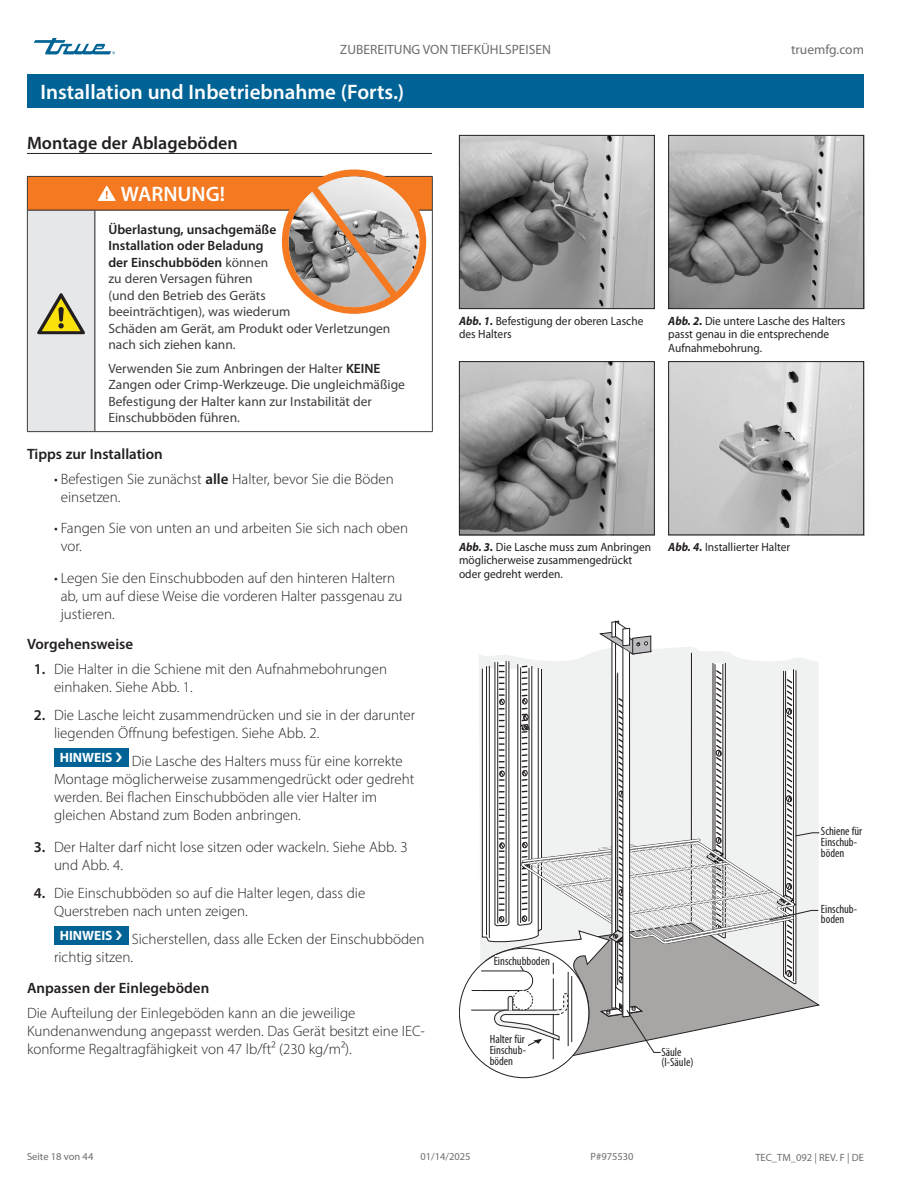
<style>
.page{position:relative;width:918px;height:1188px;background:#fff}
.page>*{position:absolute;margin:0;border:0;box-sizing:border-box;transform-origin:0 0}
.t1{font:600 21px "Myriad Pro";color:#fff}
.t2{font:600 18px "Myriad Pro";color:#231f20}
.t3{font:300 15px/18px "Myriad Pro";color:#231f20}
.t4{font:600 15px "Myriad Pro";color:#231f20}
.t5{font:13.5px/16.5px "Myriad Pro";color:#3e3e3f}
.t6{font:13.5px "Myriad Pro";color:#6c6d70}
.t7{font:700 13.5px "Myriad Pro";color:#fff}
.t8{font:12px/13.5px "Myriad Pro";color:#231f20;scale:.95 1}
.t9{font:condensed 12px/10.8px "Myriad Pro";color:#231f20}
.t10{font:10.5px "Myriad Pro";color:#6c6d70}
.t11{font:10.2px/12.1px "Myriad Pro";color:#231f20}
.s1{font-weight:600;color:#231f20}
.s2{font-weight:600}
.s3{font-weight:700;font-style:italic}
</style>
<div class="page">
<svg style="left:34px;top:38px;width:81px;height:16px"></svg>
<div style="left:27px;top:74px;width:837px;height:34px;background:#016395"></div>
<img style="left:461px;top:137px;width:192px;height:170px">
<div style="left:459px;top:135px;width:196px;height:174px;border:1px solid #231f20"></div>
<img style="left:670px;top:137px;width:192px;height:170px">
<div style="left:668px;top:135px;width:196px;height:174px;border:1px solid #231f20"></div>
<img style="left:461px;top:363px;width:192px;height:170px">
<div style="left:459px;top:361px;width:196px;height:174px;border:1px solid #231f20"></div>
<img style="left:670px;top:363px;width:192px;height:170px">
<div style="left:668px;top:361px;width:196px;height:174px;border:1px solid #231f20"></div>
<hr style="left:553px;top:978px;width:1px;height:81px;background:#231f20">
<svg style="left:471px;top:621px;width:349px;height:432px"></svg>
<div style="left:54px;top:748px;width:74px;height:18px;background:#016395"></div>
<div style="left:54px;top:926px;width:74px;height:18px;background:#016395"></div>
<hr style="left:27px;top:153px;width:405px;height:1px;background:#231f20">
<div style="left:27px;top:176px;width:405px;height:34px;background:#f47921"></div>
<div style="left:27px;top:210px;width:68px;height:222px;background:#e6e7e9"></div>
<hr style="left:27px;top:176px;width:68px;height:1px;background:#3e3e3f">
<hr style="left:27px;top:177px;width:1px;height:33px;background:#3e3e3f">
<hr style="left:95px;top:176px;width:338px;height:1px;background:#3e3e3f">
<hr style="left:432px;top:177px;width:1px;height:33px;background:#3e3e3f">
<hr style="left:27px;top:210px;width:1px;height:221px;background:#3e3e3f">
<hr style="left:432px;top:210px;width:1px;height:221px;background:#3e3e3f">
<hr style="left:27px;top:431px;width:68px;height:1px;background:#3e3e3f">
<hr style="left:95px;top:431px;width:338px;height:1px;background:#3e3e3f">
<hr style="left:94px;top:211px;width:1px;height:220px;background:#231f20">
<hr style="left:28px;top:210px;width:67px;height:1px;background:#231f20">
<hr style="left:95px;top:210px;width:337px;height:1px;background:#231f20">
<svg style="left:98px;top:186px;width:18px;height:15px"></svg>
<svg style="left:37px;top:293px;width:48px;height:41px"></svg>
<div style="left:661px;top:1047px;width:49px;height:27px;background:#fff"></div>
<div style="left:490px;top:1034px;width:38px;height:32px;background:#fff"></div>
<div style="left:495px;top:956px;width:27px;height:10px;background:#fff"></div>
<img style="left:289px;top:176px;width:131px;height:131px;border-radius:65px">
<div style="left:282px;top:169px;width:144px;height:145px;border:7px solid #f47921;border-radius:50%"></div>
<svg style="left:303px;top:176px;width:102px;height:131px;background:#c0ac9e"></svg>
<p class="t6" style="left:340px;top:42px;width:213px">ZUBEREITUNG VON TIEFKÜHLSPEISEN</p>
<p class="t6" style="left:791px;top:42px;width:74px">truemfg.com</p>
<h1 class="t1" style="left:40px;top:79px;width:365px">Installation und Inbetriebnahme (Forts.)</h1>
<p class="t2" style="left:27px;top:131px;width:212px">Montage der Ablageböden</p>
<h1 class="t1" style="left:121px;top:181px;width:106px">WARNUNG!</h1>
<p class="t5" style="left:108px;top:221px;width:284px"><span class="s1">Überlastung, unsachgemäße<br>Installation oder Beladung<br>der Einschubböden</span> können<br>zu deren Versagen führen<br>(und den Betrieb des Geräts<br>beeinträchtigen), was wiederum<br>Schäden am Gerät, am Produkt oder Verletzungen nach sich ziehen kann.</p>
<p class="t5" style="left:108px;top:360px;width:298px">Verwenden Sie zum Anbringen der Halter <span class="s1">KEINE </span>Zangen oder Crimp-Werkzeuge. Die ungleichmäßige Befestigung der Halter kann zur Instabilität der Einschubböden führen.</p>
<p class="t4" style="left:27px;top:445px;width:137px">Tipps zur Installation</p>
<p class="t3" style="left:61px;top:470px;width:335px;text-indent:-7px">• Befestigen Sie zunächst <span class="s2">alle</span> Halter, bevor Sie die Böden einsetzen.</p>
<p class="t3" style="left:61px;top:519px;width:349px;text-indent:-7px">• Fangen Sie von unten an und arbeiten Sie sich nach oben vor.</p>
<p class="t3" style="left:61px;top:569px;width:343px;text-indent:-7px">• Legen Sie den Einschubboden auf den hinteren Haltern ab, um auf diese Weise die vorderen Halter passgenau zu justieren.</p>
<p class="t4" style="left:27px;top:634px;width:108px">Vorgehensweise</p>
<p class="t3" style="left:54px;top:660px;width:335px;text-indent:-20px"><span class="s2">1.</span> Die Halter in die Schiene mit den Aufnahmebohrungen einhaken. Siehe Abb. 1.</p>
<p class="t3" style="left:54px;top:706px;width:363px;text-indent:-20px"><span class="s2">2.</span> Die Lasche leicht zusammendrücken und sie in der darunter liegenden Öffnung befestigen. Siehe Abb. 2.</p>
<p class="t7" style="left:60px;top:749px;width:54px">HINWEIS</p>
<p class="t3" style="left:54px;top:752px;width:362px;text-indent:78px">Die Lasche des Halters muss für eine korrekte Montage möglicherweise zusammengedrückt oder gedreht werden. Bei flachen Einschubböden alle vier Halter im gleichen Abstand zum Boden anbringen.</p>
<p class="t3" style="left:54px;top:838px;width:355px;text-indent:-20px"><span class="s2">3.</span> Der Halter darf nicht lose sitzen oder wackeln. Siehe Abb. 3 und Abb. 4.</p>
<p class="t3" style="left:54px;top:884px;width:313px;text-indent:-20px"><span class="s2">4.</span> Die Einschubböden so auf die Halter legen, dass die<br>Querstreben nach unten zeigen.</p>
<p class="t7" style="left:60px;top:927px;width:54px">HINWEIS</p>
<p class="t3" style="left:54px;top:930px;width:372px;text-indent:78px">Sicherstellen, dass alle Ecken der Einschubböden richtig sitzen.</p>
<p class="t4" style="left:27px;top:978px;width:184px">Anpassen der Einlegeböden</p>
<p class="t3" style="left:27px;top:1004px;width:400px">Die Aufteilung der Einlegeböden kann an die jeweilige<br>Kundenanwendung angepasst werden. Das Gerät besitzt eine IEC&shy;konforme Regaltragfähigkeit von 47 lb/ft2 (230 kg/m2).</p>
<p class="t8" style="left:459px;top:314px;width:196px"><span class="s3">Abb. 1.</span> Befestigung der oberen Lasche des Halters</p>
<p class="t8" style="left:668px;top:314px;width:188px"><span class="s3">Abb. 2.</span> Die untere Lasche des Halters passt genau in die entsprechende<br>Aufnahmebohrung.</p>
<p class="t8" style="left:459px;top:540px;width:204px"><span class="s3">Abb. 3.</span> Die Lasche muss zum Anbringen möglicherweise zusammengedrückt oder gedreht werden.</p>
<p class="t8" style="left:668px;top:540px;width:130px"><span class="s3">Abb. 4.</span> Installierter Halter</p>
<p class="t11" style="left:496px;top:953px;width:22px">Shelf</p>
<p class="t9" style="left:494px;top:955px;width:58px">Einschubboden</p>
<p class="t9" style="left:490px;top:1034px;width:38px;text-align:justify">Halter für Einschub&shy;böden</p>
<p class="t11" style="left:498px;top:1040px;width:22px;text-align:center">Shelf<br>Clip</p>
<p class="t9" style="left:661px;top:1046px;width:34px">Säule (I-Säule)</p>
<p class="t11" style="left:663px;top:1046px;width:37px">Pillaster (I-beam)</p>
<p class="t9" style="left:821px;top:826px;width:43px">Schiene für<br>Einschub&shy;böden</p>
<p class="t11" style="left:822px;top:828px;width:44px">Shelf<br>Standards</p>
<p class="t9" style="left:821px;top:903px;width:38px">Einschub&shy;boden</p>
<p class="t11" style="left:822px;top:904px;width:22px">Shelf</p>
<p class="t10" style="left:27px;top:1150px;width:68px">Seite 18 von 44</p>
<p class="t10" style="left:420px;top:1150px;width:52px">01/14/2025</p>
<p class="t10" style="left:591px;top:1150px;width:45px">P#975530</p>
<p class="t10" style="left:755px;top:1151px;width:110px">TEC_TM_092 | REV. F | DE</p>
</div>
